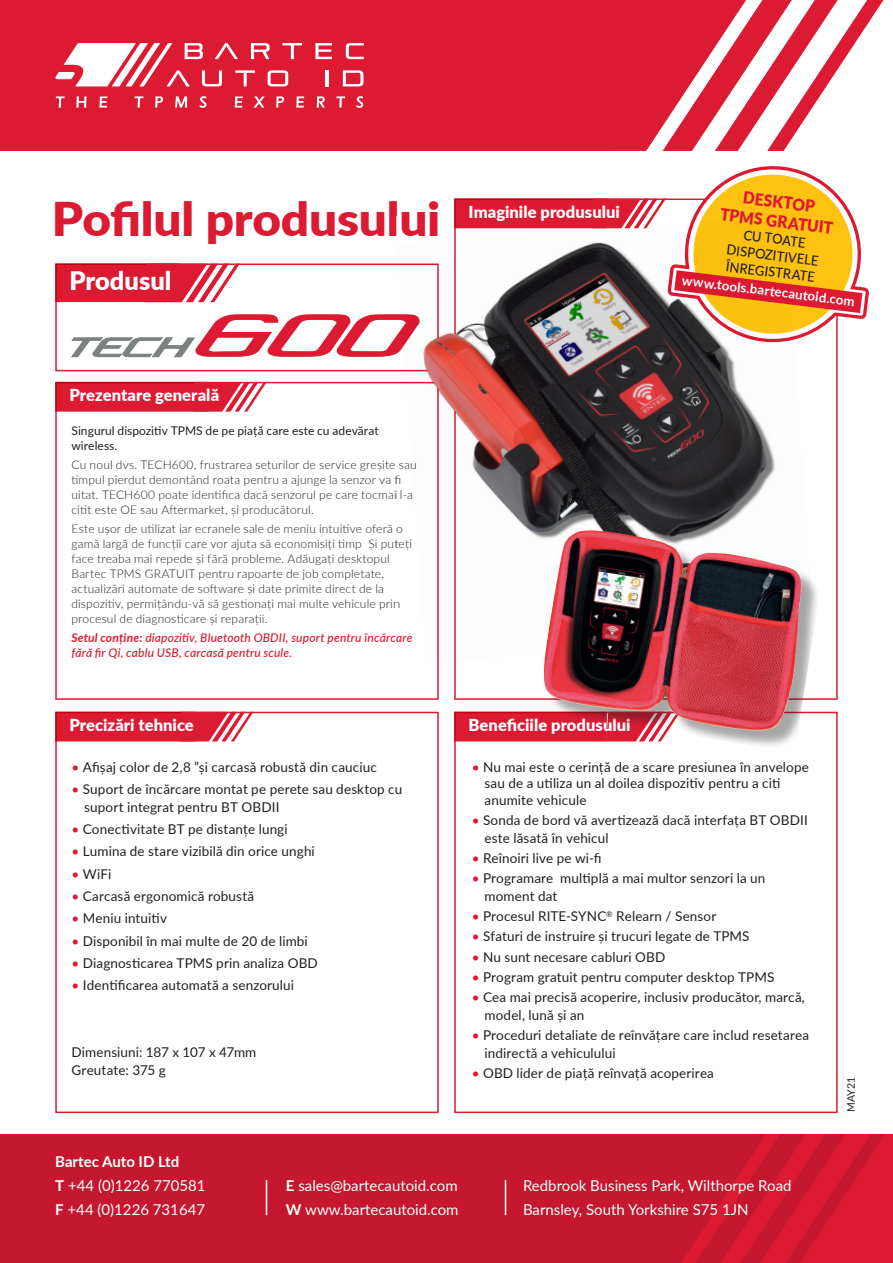
<style>
.page{position:relative;width:893px;height:1263px;background:#fff}
.page>*{position:absolute;margin:0;border:0;box-sizing:border-box;transform-origin:0 0}
.t1{font:900 46.5px "Lato";letter-spacing:-.005em;color:#dc1a32;scale:1.06 1}
.t2{font:900 25.5px "Lato";color:#fff}
.t3{font:900 16.5px "Lato";letter-spacing:.005em;color:#fff}
.t4{font:900 16.5px/19.5px "Lato";color:#dc1a32;text-align:center;scale:.93 1}
.t5{font:15px/24px "Lato";color:#fff}
.t6{font:700 15px "Lato";color:#fff}
.t7{font:500 13.8px/16.5px "Lato";color:#231f20;text-align:center;scale:.93 1}
.t8{font:13.5px/18px "Lato";letter-spacing:.01em;color:#231f20}
.t9{font:700 13.2px "Lato";color:#fff}
.t10{font:300 12px/15px "Lato";letter-spacing:.015em;color:#231f20}
.t11{font:italic 500 12px/15px "Lato";letter-spacing:.015em;color:#dc1a32}
.t12{font:12px/15px "Lato";letter-spacing:.005em;color:#231f20}
.t13{font:10.5px "Lato";color:#231f20}
.s1{font-weight:700}
.s2{color:#dc1a32}
</style>
<div class="page">
<div style="left:55px;top:382px;width:153px;height:30px;background:#dc1a32;border:2px solid #dc1a32"></div>
<div style="left:0;top:0;width:610px;height:151px;background:#dc1a32"></div>
<svg style="left:315px;top:43px;width:17px;height:16px"></svg>
<svg style="left:346px;top:43px;width:18px;height:16px"></svg>
<svg style="left:55px;top:43px;width:247px;height:43px"></svg>
<hr style="left:325px;top:70px;width:3px;height:16px;background:#fff">
<svg style="left:343px;top:70px;width:20px;height:16px"></svg>
<svg style="left:56px;top:96px;width:9px;height:12px"></svg>
<svg style="left:76px;top:96px;width:11px;height:12px"></svg>
<svg style="left:99px;top:96px;width:8px;height:12px"></svg>
<svg style="left:135px;top:96px;width:8px;height:12px"></svg>
<svg style="left:155px;top:96px;width:8px;height:12px"></svg>
<svg style="left:175px;top:96px;width:12px;height:12px"></svg>
<svg style="left:200px;top:96px;width:7px;height:12px"></svg>
<svg style="left:235px;top:96px;width:8px;height:12px"></svg>
<svg style="left:253px;top:96px;width:12px;height:12px"></svg>
<svg style="left:276px;top:96px;width:8px;height:12px"></svg>
<svg style="left:296px;top:96px;width:8px;height:12px"></svg>
<svg style="left:317px;top:96px;width:8px;height:12px"></svg>
<svg style="left:336px;top:96px;width:9px;height:12px"></svg>
<svg style="left:356px;top:96px;width:7px;height:12px"></svg>
<div style="left:55px;top:712px;width:384px;height:401px;border:2px solid #dc1a32"></div>
<div style="left:454px;top:712px;width:384px;height:401px;border:2px solid #dc1a32"></div>
<div style="left:55px;top:263px;width:125px;height:39px;background:#dc1a32;border:2px solid #dc1a32"></div>
<div style="left:454px;top:198px;width:153px;height:30px;background:#dc1a32;border:2px solid #dc1a32"></div>
<div style="left:55px;top:712px;width:141px;height:29px;background:#dc1a32;border:2px solid #dc1a32"></div>
<div style="left:454px;top:712px;width:153px;height:29px;background:#dc1a32;border:2px solid #dc1a32"></div>
<svg style="left:144px;top:263px;width:96px;height:39px"></svg>
<svg style="left:179px;top:712px;width:75px;height:29px"></svg>
<div style="left:0;top:1134px;width:686px;height:129px;background:#c5172d"></div>
<svg style="left:686px;top:1134px;width:199px;height:129px;background:#d0182f"></svg>
<hr style="left:266px;top:1180px;width:1px;height:35px;background:#fff">
<hr style="left:505px;top:1180px;width:1px;height:35px;background:#fff">
<svg style="left:525px;top:0;width:358px;height:351px"></svg>
<svg style="left:71px;top:314px;width:325px;height:98px"></svg>
<img style="left:396px;top:217px;width:418px;height:446px">
<div style="left:525px;top:514px;width:301px;height:238px;background:#231f20;opacity:.4"></div>
<img style="left:544px;top:509px;width:282px;height:243px">
<p class="t1" style="left:52px;top:184px;width:368px">Pofilul produsului</p>
<p class="t2" style="left:70px;top:262px;width:103px">Produsul</p>
<p class="t3" style="left:468px;top:199px;width:153px">Imaginile produsului</p>
<p class="t3" style="left:70px;top:383px;width:151px">Prezentare generală</p>
<p class="t12" style="left:72px;top:422px;width:309px">Singurul dispozitiv TPMS de pe piață care este cu adevărat wireless.</p>
<p class="t10" style="left:72px;top:457px;width:347px">Cu noul dvs. TECH600, frustrarea seturilor de service greșite sau timpul pierdut demontând roata pentru a ajunge la senzor va fi uitat. TECH600 poate identifica dacă senzorul pe care tocmai l-a citit este OE sau Aftermarket, și producătorul.</p>
<p class="t10" style="left:72px;top:521px;width:342px">Este ușor de utilizat iar ecranele sale de meniu intuitive oferă o gamă largă de funcții care vor ajuta să economisiți timp Și puteți face treaba mai repede și fără probleme. Adăugați desktopul Bartec TPMS GRATUIT pentru rapoarte de job completate, actualizări automate de software și date primite direct de la dispozitiv, permițându-vă să gestionați mai multe vehicule prin procesul de diagnosticare și reparații.</p>
<p class="t11" style="left:72px;top:630px;width:342px"><span class="s1">Setul conține:</span> diapozitiv, Bluetooth OBDII, suport pentru încărcare fără fir Qi, cablu USB, carcasă pentru scule.</p>
<p class="t3" style="left:70px;top:712px;width:126px">Precizări tehnice</p>
<p class="t3" style="left:468px;top:712px;width:164px">Beneficiile produsului</p>
<p class="t4" style="left:724px;top:185px;width:123px;rotate:7deg">DESKTOP<br>TPMS GRATUIT</p>
<p class="t7" style="left:730px;top:224px;width:101px;rotate:7deg">CU TOATE<br>DISPOZITIVELE<br>ÎNREGISTRATE</p>
<p class="t9" style="left:683px;top:271px;width:176px;rotate:7deg">www.tools.bartecautoid.com</p>
<p class="t8" style="left:72px;top:757px;width:307px"><span class="s2">•</span> Afișaj color de 2,8 ”și carcasă robustă din cauciuc</p>
<p class="t8" style="left:84px;top:779px;width:320px;text-indent:-13px"><span class="s2">•</span> Suport de încărcare montat pe perete sau desktop cu suport integrat pentru BT OBDII</p>
<p class="t8" style="left:72px;top:820px;width:218px"><span class="s2">•</span> Conectivitate BT pe distanțe lungi</p>
<p class="t8" style="left:72px;top:842px;width:245px"><span class="s2">•</span> Lumina de stare vizibilă din orice unghi</p>
<p class="t8" style="left:72px;top:864px;width:41px"><span class="s2">•</span> WiFi</p>
<p class="t8" style="left:72px;top:886px;width:184px"><span class="s2">•</span> Carcasă ergonomică robustă</p>
<p class="t8" style="left:72px;top:909px;width:97px"><span class="s2">•</span> Meniu intuitiv</p>
<p class="t8" style="left:72px;top:931px;width:238px"><span class="s2">•</span> Disponibil în mai multe de 20 de limbi</p>
<p class="t8" style="left:72px;top:953px;width:248px"><span class="s2">•</span> Diagnosticarea TPMS prin analiza OBD</p>
<p class="t8" style="left:72px;top:975px;width:224px"><span class="s2">•</span> Identificarea automată a senzorului</p>
<p class="t8" style="left:72px;top:1042px;width:186px">Dimensiuni: 187 x 107 x 47mm</p>
<p class="t8" style="left:72px;top:1060px;width:96px">Greutate: 375 g</p>
<p class="t8" style="left:484px;top:758px;width:326px;line-height:16.5px;text-indent:-13px"><span class="s2">•</span> Nu mai este o cerință de a scare presiunea în anvelope sau de a utiliza un al doilea dispozitiv pentru a citi anumite vehicule</p>
<p class="t8" style="left:484px;top:810px;width:325px;text-indent:-13px"><span class="s2">•</span> Sonda de bord vă avertizează dacă interfața BT OBDII este lăsată în vehicul</p>
<p class="t8" style="left:472px;top:848px;width:131px"><span class="s2">•</span> Reînoiri live pe wi-fi</p>
<p class="t8" style="left:484px;top:869px;width:282px;text-indent:-13px"><span class="s2">•</span> Programare multiplă a mai multor senzori la un moment dat</p>
<p class="t8" style="left:472px;top:907px;width:246px"><span class="s2">•</span> Procesul RITE-SYNC<sup>®</sup> Relearn / Sensor</p>
<p class="t8" style="left:472px;top:927px;width:279px"><span class="s2">•</span> Sfaturi de instruire și trucuri legate de TPMS</p>
<p class="t8" style="left:472px;top:947px;width:195px"><span class="s2">•</span> Nu sunt necesare cabluri OBD</p>
<p class="t8" style="left:472px;top:967px;width:304px"><span class="s2">•</span> Program gratuit pentru computer desktop TPMS</p>
<p class="t8" style="left:484px;top:987px;width:322px;text-indent:-13px"><span class="s2">•</span> Cea mai precisă acoperire, inclusiv producător, marcă, model, lună și an</p>
<p class="t8" style="left:484px;top:1025px;width:326px;text-indent:-13px"><span class="s2">•</span> Proceduri detaliate de reînvățare care includ resetarea indirectă a vehiculului</p>
<p class="t8" style="left:472px;top:1063px;width:244px"><span class="s2">•</span> OBD lider de piață reînvață acoperirea</p>
<p class="t6" style="left:55px;top:1150px;width:126px">Bartec Auto ID Ltd</p>
<p class="t5" style="left:55px;top:1172px;width:152px"><span class="s1">T</span> +44 (0)1226 770581</p>
<p class="t5" style="left:55px;top:1196px;width:151px"><span class="s1">F</span> +44 (0)1226 731647</p>
<p class="t5" style="left:286px;top:1172px;width:174px"><span class="s1">E</span> sales@bartecautoid.com<br><span class="s1">W</span> www.bartecautoid.com</p>
<p class="t5" style="left:523px;top:1172px;width:270px">Redbrook Business Park, Wilthorpe Road</p>
<p class="t5" style="left:523px;top:1196px;width:227px">Barnsley, South Yorkshire S75 1JN</p>
<p class="t13" style="left:843px;top:1112px;width:37px;rotate:-90deg">MAY21</p>
</div>
